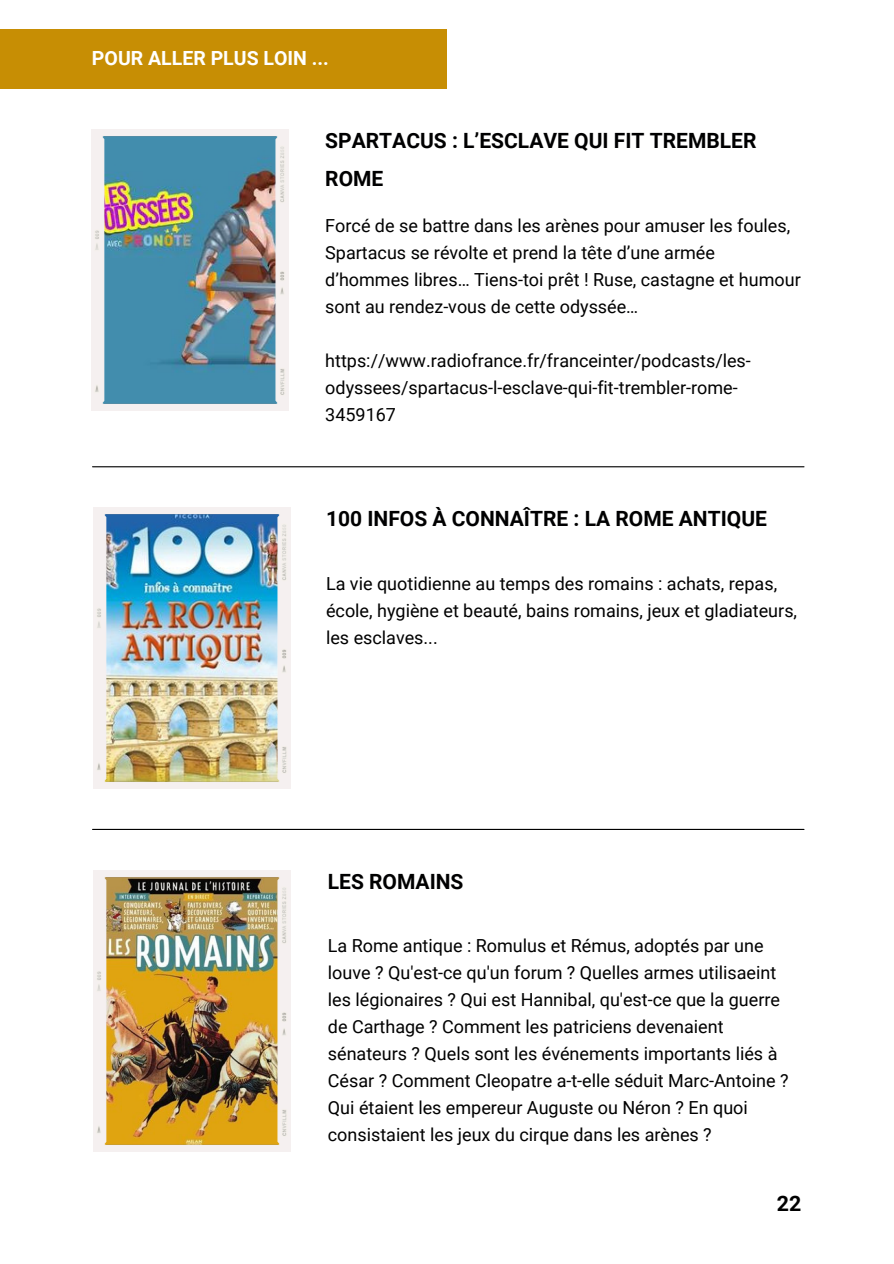
<style>
.page{position:relative;width:894px;height:1264px;background:#fff}
.page>*{position:absolute;margin:0;border:0;box-sizing:border-box;transform-origin:0 0}
.t1{font:700 21.3px "Roboto";color:#000}
.t2{font:700 21px/37.2px "Roboto";color:#000001}
.t3{font:700 19.5px "Roboto";color:#fff}
.t4{font:18px/27px "Roboto";color:#000001}
</style>
<div class="page">
<div style="left:0;top:30px;width:446px;height:59px;background:#c78e04"></div>
<hr style="left:92px;top:466px;width:711px;height:1px;background:#000001">
<hr style="left:92px;top:828px;width:711px;height:2px;background:#000001">
<img style="left:93px;top:507px;width:197px;height:281px">
<img style="left:92px;top:130px;width:197px;height:280px">
<img style="left:93px;top:870px;width:197px;height:281px">
<h1 class="t3" style="left:92px;top:46px;width:238px">POUR ALLER PLUS LOIN ...</h1>
<p class="t2" style="left:325px;top:123px;width:432px">SPARTACUS : L’ESCLAVE QUI FIT TREMBLER<br>ROME</p>
<p class="t4" style="left:325px;top:212px;width:477px">Forcé de se battre dans les arènes pour amuser les foules, Spartacus se révolte et prend la tête d’une armée d’hommes libres… Tiens-toi prêt ! Ruse, castagne et humour sont au rendez-vous de cette odyssée…</p>
<p class="t4" style="left:325px;top:347px;width:427px">https://www.radiofrance.fr/franceinter/podcasts/les&shy;odyssees/spartacus-l-esclave-qui-fit-trembler-rome-<br>3459167</p>
<p class="t2" style="left:326px;top:500px;width:442px">100 INFOS À CONNAÎTRE : LA ROME ANTIQUE</p>
<h1 class="t4" style="left:326px;top:570px;width:472px">La vie quotidienne au temps des romains : achats, repas, école, hygiène et beauté, bains romains, jeux et gladiateurs, les esclaves...</h1>
<p class="t2" style="left:328px;top:863px;width:137px">LES ROMAINS</p>
<p class="t4" style="left:328px;top:931px;width:462px">La Rome antique : Romulus et Rémus, adoptés par une louve ? Qu'est-ce qu'un forum ? Quelles armes utilisaeint les légionaires ? Qui est Hannibal, qu'est-ce que la guerre de Carthage ? Comment les patriciens devenaient sénateurs ? Quels sont les événements importants liés à César ? Comment Cleopatre a-t-elle séduit Marc-Antoine ?<br>Qui étaient les empereur Auguste ou Néron ? En quoi consistaient les jeux du cirque dans les arènes ?</p>
<p class="t1" style="left:776px;top:1190px;width:26px">22</p>
</div>
